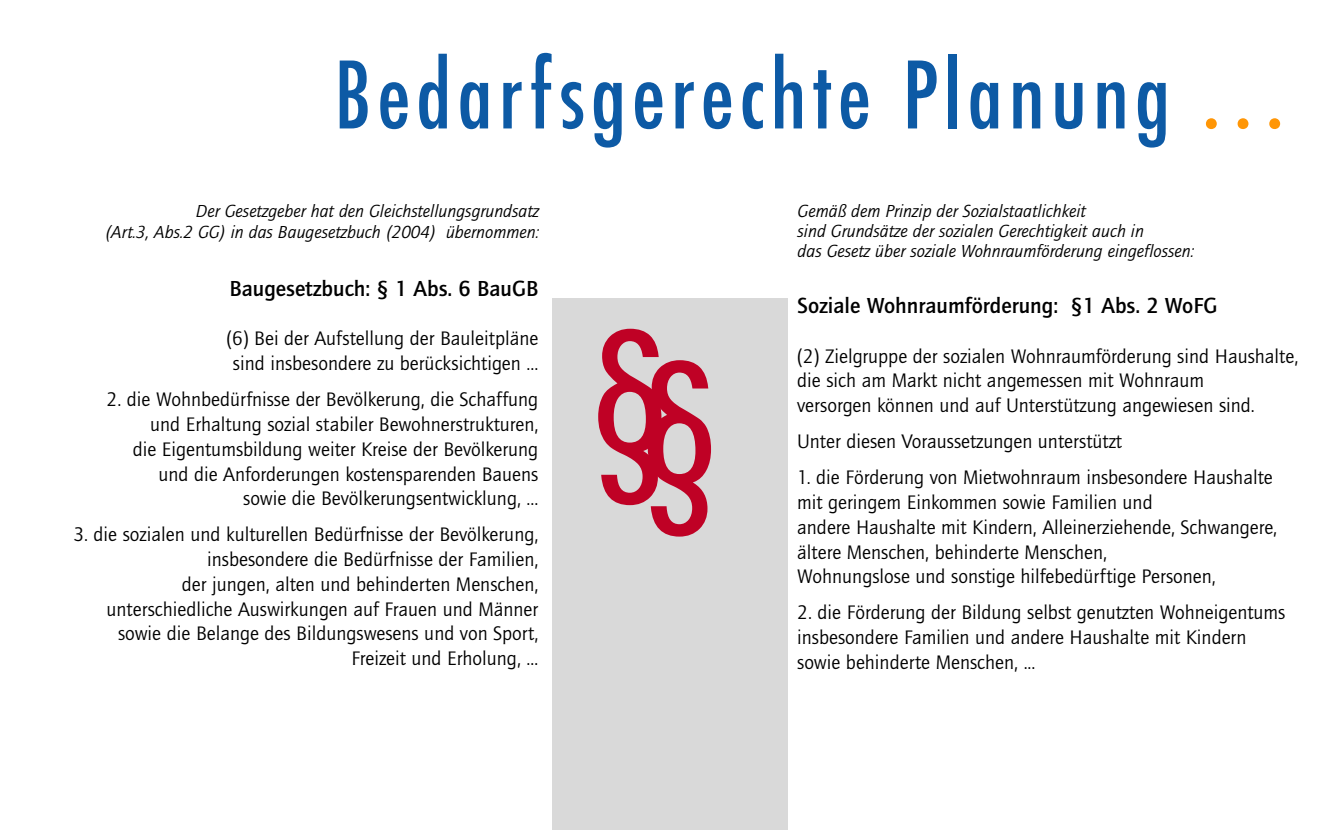
<style>
.page{position:relative;width:1340px;height:830px;background:#fff}
.page>*{position:absolute;margin:0;border:0;box-sizing:border-box;transform-origin:0 0}
.t1{font:500 condensed 167.85px "Futura";color:#bf0125;scale:1.11 1}
.t2{font:500 condensed 90px "Futura";letter-spacing:.06em;color:#0d5aa5}
.t3{font:700 22.5px "Quay Itc T";color:#000}
.t4{font:20.25px/24.8px "Quay Itc T";color:#000}
.t5{font:italic 18px/20.2px "Quay Itc T";color:#000;text-align:right}
.s1{color:#ff9606}
</style>
<div class="page">
<div style="left:552px;top:298px;width:235px;height:531px;background:#d9d9d9"></div>
<h2 class="t2" style="left:334px;top:45px;width:951px">Bedarfsgerechte Planung <span class="s1">. . .</span></h2>
<p class="t5" style="left:105px;top:201px;width:435px">Der Gesetzgeber hat den Gleichstellungsgrundsatz<br>(Art.3, Abs.2 GG) in das Baugesetzbuch (2004) übernommen:</p>
<p class="t5" style="left:797px;top:200px;width:398px;text-align:left">Gemäß dem Prinzip der Sozialstaatlichkeit<br>sind Grundsätze der sozialen Gerechtigkeit auch in<br>das Gesetz über soziale Wohnraumförderung eingeflossen:</p>
<p class="t3" style="left:229px;top:275px;width:310px">Baugesetzbuch: § 1 Abs. 6 BauGB</p>
<p class="t4" style="left:226px;top:326px;width:313px;text-align:center">(6) Bei der Aufstellung der Bauleitpläne sind insbesondere zu berücksichtigen ...</p>
<p class="t4" style="left:107px;top:386px;width:433px;text-align:right">2. die Wohnbedürfnisse der Bevölkerung, die Schaffung und Erhaltung sozial stabiler Bewohnerstrukturen,<br>die Eigentumsbildung weiter Kreise der Bevölkerung und die Anforderungen kostensparenden Bauens<br>sowie die Bevölkerungsentwicklung, ...</p>
<p class="t4" style="left:73px;top:521px;width:466px;text-align:right">3. die sozialen und kulturellen Bedürfnisse der Bevölkerung, insbesondere die Bedürfnisse der Familien,<br>der jungen, alten und behinderten Menschen, unterschiedliche Auswirkungen auf Frauen und Männer sowie die Belange des Bildungswesens und von Sport, Freizeit und Erholung, …</p>
<h1 class="t1" style="left:591px;top:329px;width:116px">§§</h1>
<p class="t3" style="left:797px;top:292px;width:421px">Soziale Wohnraumförderung: §1 Abs. 2 WoFG</p>
<p class="t4" style="left:797px;top:343px;width:502px">(2) Zielgruppe der sozialen Wohnraumförderung sind Haushalte, die sich am Markt nicht angemessen mit Wohnraum<br>versorgen können und auf Unterstützung angewiesen sind.</p>
<p class="t4" style="left:797px;top:428px;width:326px">Unter diesen Voraussetzungen unterstützt</p>
<p class="t4" style="left:797px;top:464px;width:481px">1. die Förderung von Mietwohnraum insbesondere Haushalte mit geringem Einkommen sowie Familien und<br>andere Haushalte mit Kindern, Alleinerziehende, Schwangere, ältere Menschen, behinderte Menschen,<br>Wohnungslose und sonstige hilfebedürftige Personen,</p>
<p class="t4" style="left:797px;top:599px;width:489px">2. die Förderung der Bildung selbst genutzten Wohneigentums insbesondere Familien und andere Haushalte mit Kindern sowie behinderte Menschen, ...</p>
</div>
